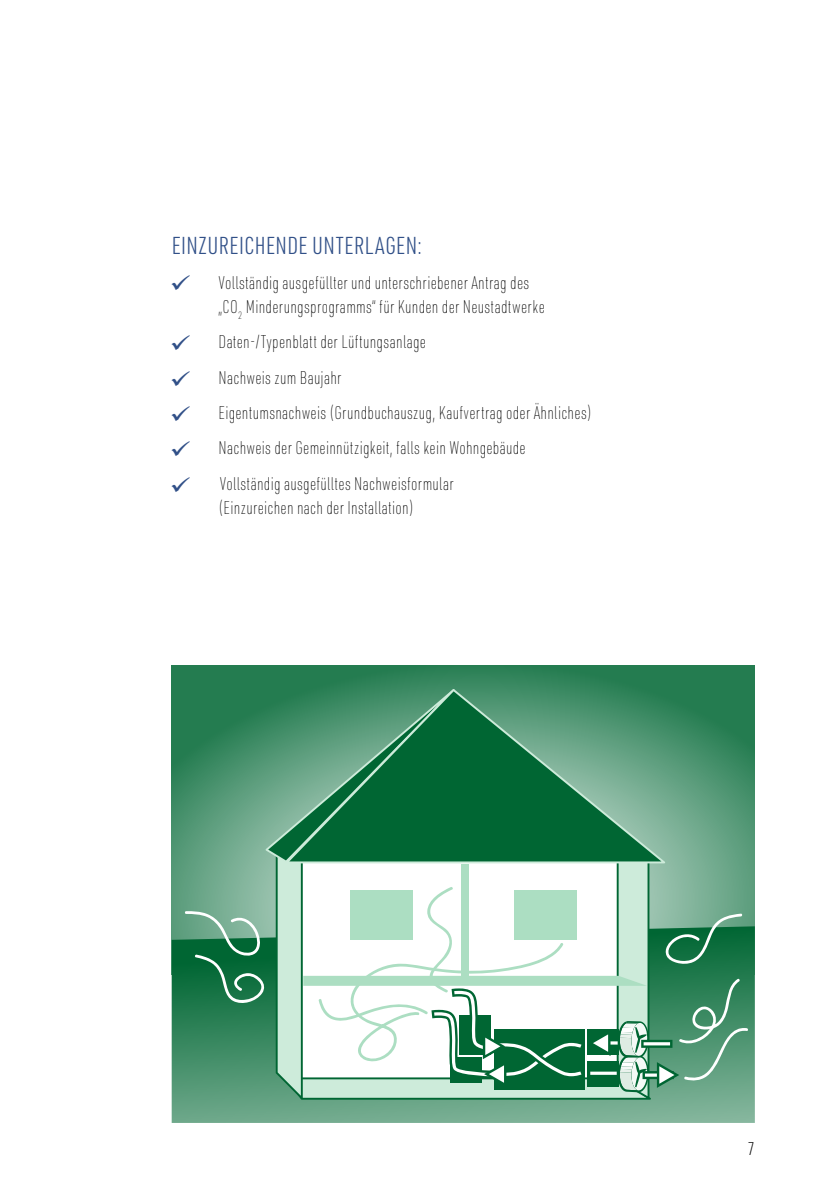
<style>
.page{position:relative;width:840px;height:1191px;background:#fff}
.page>*{position:absolute;margin:0;border:0;box-sizing:border-box;transform-origin:0 0}
.t1{font:300 24px "URWDIN Cond";letter-spacing:.015em;color:#315088}
.t2{font:23.2px/35.4px "Wingdings";color:#315088;text-align:justify;scale:1.16 1}
.t3{font:100 18px/35.4px "URWDIN Cond";letter-spacing:.015em;color:#000}
.t4{font:200 18px "URWDIN Cond";color:#000}
</style>
<div class="page">
<svg style="left:171px;top:665px;width:583px;height:261px;background:#2e8258"></svg>
<svg style="left:171px;top:926px;width:583px;height:197px;background:#66a384"></svg>
<svg style="left:184px;top:689px;width:564px;height:410px"></svg>
<h1 class="t1" style="left:171px;top:229px;width:251px">EINZUREICHENDE UNTERLAGEN:</h1>
<p class="t3" style="left:218px;top:270px;width:328px;line-height:24px">Vollständig ausgefüllter und unterschriebener Antrag des „CO<sub>2</sub> Minderungsprogramms“ für Kunden der Neustadtwerke</p>
<p class="t3" style="left:218px;top:324px;width:374px">Daten-/Typenblatt der Lüftungsanlage<br>Nachweis zum Baujahr<br>Eigentumsnachweis (Grundbuchauszug, Kaufvertrag oder Ähnliches)<br>Nachweis der Gemeinnützigkeit, falls kein Wohngebäude<br>Vollständig ausgefülltes Nachweisformular</p>
<p class="t3" style="left:218px;top:489px;width:197px">(Einzureichen nach der Installation)</p>
<p class="t2" style="left:170px;top:327px;width:20px">✓ ✓ ✓ ✓ ✓</p>
<p class="t4" style="left:747px;top:1136px;width:9px">7</p>
</div>
